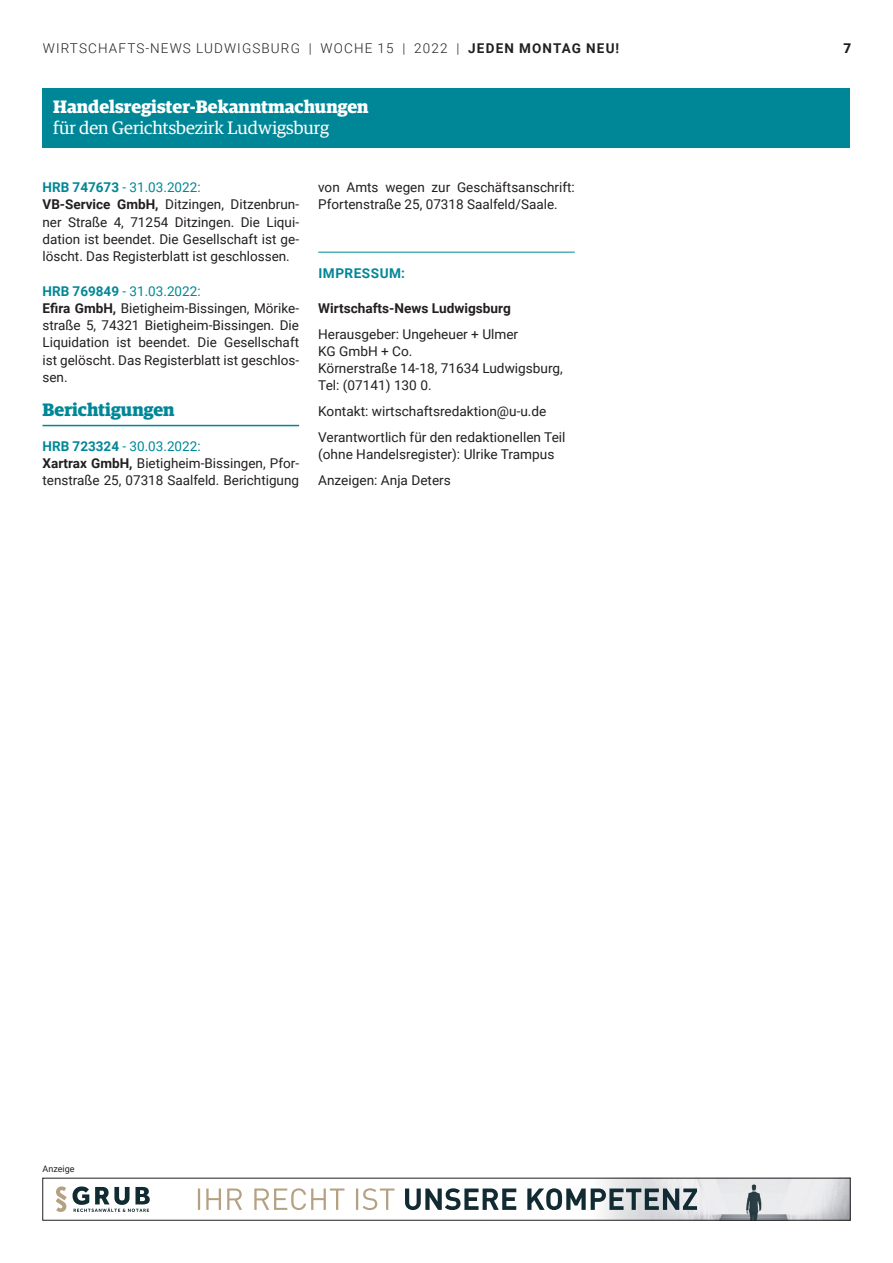
<style>
.page{position:relative;width:893px;height:1263px;background:#fff}
.page>*{position:absolute;margin:0;border:0;box-sizing:border-box;transform-origin:0 0}
.t1{font:700 18px "Guardian Egyp";color:#fff}
.t2{font:18px "Guardian Egyp";color:#fff}
.Rubrik_grauer_Balken{font:700 18px "Guardian Egyp";color:#008797}
.Grundtext{font:13.5px/17.2px "Roboto";color:#231f20}
.HRA-HRB{font:13.5px "Roboto";color:#008797}
.t3{font:300 13.5px "Roboto";letter-spacing:.085em;color:#231f20}
.Grundtext-2{font:700 13.5px "Roboto";color:#231f20}
.Grundtext-3{font:700 13.5px "Roboto";letter-spacing:.035em;color:#008797}
.t4{font:900 13.5px "Roboto";color:#231f20}
.t5{font:9px "Roboto";color:#231f20}
.s1{font-weight:700}
</style>
<div class="page">
<div style="left:43px;top:88px;width:807px;height:60px;background:#008797"></div>
<img style="left:602px;top:1180px;width:246px;height:38px">
<svg style="left:405px;top:1188px;width:292px;height:22px"></svg>
<svg style="left:198px;top:1188px;width:196px;height:22px"></svg>
<svg style="left:56px;top:1186px;width:11px;height:26px"></svg>
<svg style="left:73px;top:1186px;width:77px;height:26px"></svg>
<hr style="left:43px;top:425px;width:256px;height:1px;background:#008797">
<hr style="left:318px;top:252px;width:257px;height:1px;background:#008797">
<p class="t3" style="left:43px;top:38px;width:578px">WIRTSCHAFTS-NEWS LUDWIGSBURG | WOCHE 15 | 2022 | <span class="s1">JEDEN MONTAG NEU!</span></p>
<p class="t4" style="left:843px;top:38px;width:9px">7</p>
<h1 class="t1" style="left:53px;top:93px;width:317px">Handelsregister-Bekanntmachungen</h1>
<h1 class="t2" style="left:53px;top:116px;width:277px">für den Gerichtsbezirk Ludwigsburg</h1>
<p class="HRA-HRB" style="left:43px;top:178px;width:160px"><span class="s1">HRB 747673</span> - 31.03.2022:</p>
<p class="Grundtext" style="left:43px;top:195px;width:258px;text-align:justify"><span class="s1">VB-Service GmbH,</span> Ditzingen, Ditzenbrun&shy;ner Straße 4, 71254 Ditzingen. Die Liqui&shy;dation ist beendet. Die Gesellschaft ist ge&shy;löscht. Das Registerblatt ist geschlossen.</p>
<p class="HRA-HRB" style="left:43px;top:281px;width:160px"><span class="s1">HRB 769849</span> - 31.03.2022:</p>
<p class="Grundtext" style="left:43px;top:299px;width:258px;text-align:justify"><span class="s1">Efira GmbH,</span> Bietigheim-Bissingen, Mörike&shy;straße 5, 74321 Bietigheim-Bissingen. Die Liquidation ist beendet. Die Gesellschaft ist gelöscht. Das Registerblatt ist geschlos&shy;sen.</p>
<p class="Rubrik_grauer_Balken" style="left:43px;top:396px;width:134px">Berichtigungen</p>
<p class="HRA-HRB" style="left:43px;top:436px;width:160px"><span class="s1">HRB 723324</span> - 30.03.2022:</p>
<p class="Grundtext" style="left:43px;top:454px;width:258px"><span class="s1">Xartrax GmbH,</span> Bietigheim-Bissingen, Pfor&shy;tenstraße 25, 07318 Saalfeld. Berichtigung</p>
<p class="Grundtext" style="left:318px;top:178px;width:258px">von Amts wegen zur Geschäftsanschrift:<br>Pfortenstraße 25, 07318 Saalfeld/Saale.</p>
<p class="Grundtext-3" style="left:318px;top:264px;width:88px">IMPRESSUM:</p>
<p class="Grundtext-2" style="left:318px;top:298px;width:194px">Wirtschafts-News Ludwigsburg</p>
<p class="Grundtext" style="left:318px;top:325px;width:246px">Herausgeber: Ungeheuer + Ulmer<br>KG GmbH + Co.<br>Körnerstraße 14-18, 71634 Ludwigsburg,<br>Tel: (07141) 130 0.</p>
<p class="Grundtext" style="left:318px;top:402px;width:230px">Kontakt: wirtschaftsredaktion@u-u.de</p>
<p class="Grundtext" style="left:318px;top:428px;width:249px">Verantwortlich für den redaktionellen Teil (ohne Handelsregister): Ulrike Trampus</p>
<p class="Grundtext" style="left:318px;top:471px;width:134px">Anzeigen: Anja Deters</p>
<p class="t5" style="left:43px;top:1162px;width:34px">Anzeige</p>
</div>
